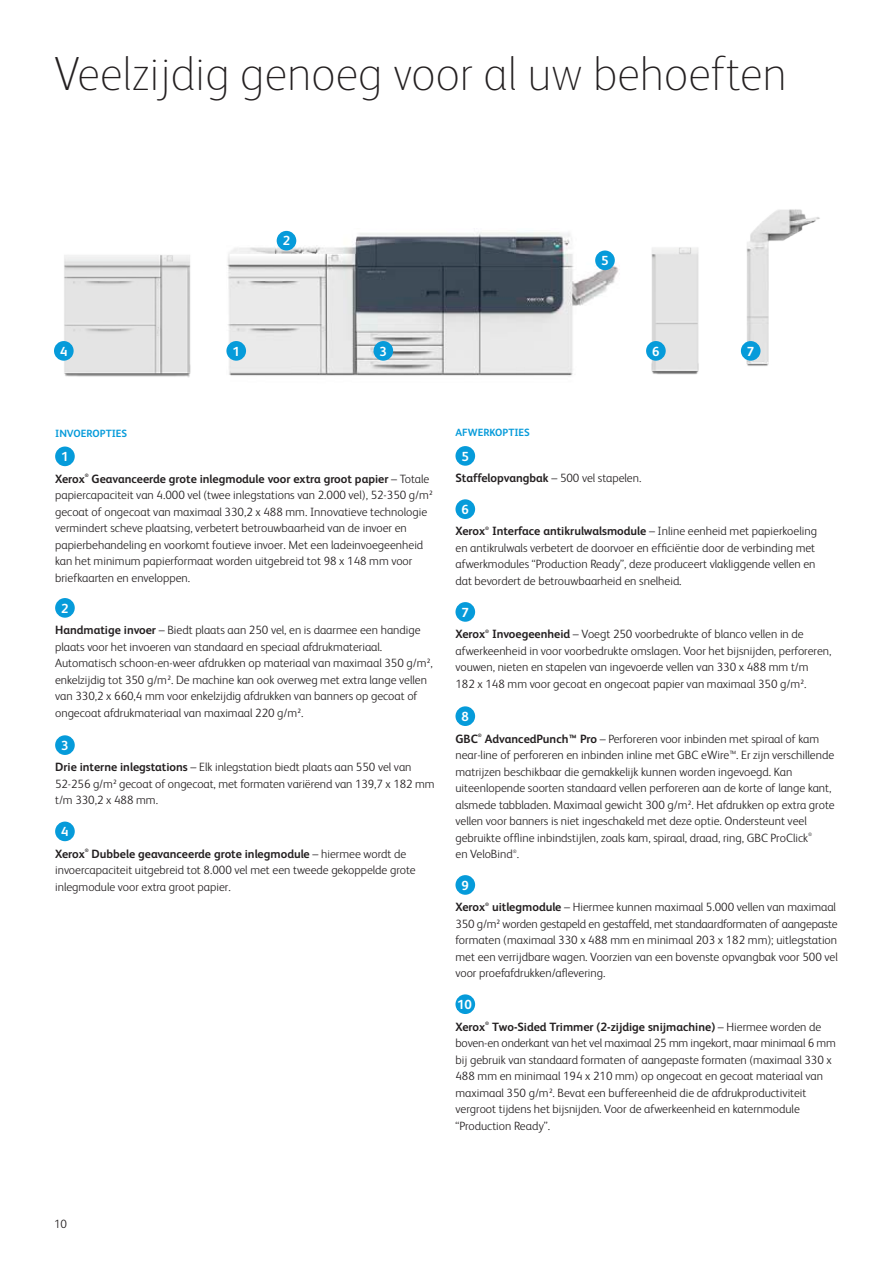
<style>
.page{position:relative;width:893px;height:1263px;background:#fff}
.page>*{position:absolute;margin:0;border:0;box-sizing:border-box;transform-origin:0 0}
.t1{font:100 48px "Xerox Sans";color:#231f20}
.t2{font:700 13.2px "Xerox Sans";color:#fff}
.t3{font:300 12px/16.5px "Xerox Sans";color:#231f20}
.t4{font:700 12px "Xerox Sans";letter-spacing:-.01em;color:#231f20}
.t5{font:700 10.5px "Xerox Sans";color:#069bda}
.t6{font:700 4.8px "Xerox Sans";color:#231f20}
.t7{font:300 4.8px "Xerox Sans";color:#231f20}
.s1{font-weight:700}
.s2{font-weight:300}
</style>
<div class="page">
<img style="left:651px;top:247px;width:48px;height:128px">
<img style="left:746px;top:209px;width:74px;height:157px">
<div style="left:55px;top:446px;width:20px;height:20px;background:#069bda;border-radius:50%"></div>
<div style="left:55px;top:598px;width:20px;height:20px;background:#069bda;border-radius:50%"></div>
<div style="left:55px;top:735px;width:20px;height:20px;background:#069bda;border-radius:50%"></div>
<div style="left:55px;top:821px;width:20px;height:20px;background:#069bda;border-radius:50%"></div>
<div style="left:455px;top:446px;width:20px;height:20px;background:#069bda;border-radius:50%"></div>
<div style="left:455px;top:499px;width:20px;height:20px;background:#069bda;border-radius:50%"></div>
<div style="left:455px;top:602px;width:20px;height:20px;background:#069bda;border-radius:50%"></div>
<div style="left:455px;top:706px;width:20px;height:20px;background:#069bda;border-radius:50%"></div>
<div style="left:455px;top:875px;width:20px;height:20px;background:#069bda;border-radius:50%"></div>
<svg style="left:455px;top:994px;width:20px;height:20px"></svg>
<div style="left:457px;top:999px;width:15px;height:11px;background:#069bda"></div>
<img style="left:227px;top:230px;width:392px;height:146px">
<img style="left:58px;top:255px;width:133px;height:123px">
<div style="left:373px;top:341px;width:20px;height:20px;background:#069bda;border-radius:50%"></div>
<div style="left:646px;top:341px;width:20px;height:20px;background:#069bda;border-radius:50%"></div>
<div style="left:595px;top:250px;width:20px;height:20px;background:#069bda;border-radius:50%"></div>
<div style="left:741px;top:341px;width:19px;height:20px;background:#069bda;border-radius:50%"></div>
<div style="left:277px;top:231px;width:19px;height:19px;background:#069bda;border-radius:50%"></div>
<div style="left:226px;top:341px;width:20px;height:20px;background:#069bda;border-radius:50%"></div>
<div style="left:54px;top:341px;width:20px;height:20px;background:#069bda;border-radius:50%"></div>
<h1 class="t1" style="left:54px;top:42px;width:735px">Veelzijdig genoeg voor al uw behoeften</h1>
<p class="t2" style="left:60px;top:342px;width:9px">4</p>
<p class="t2" style="left:232px;top:342px;width:9px">1</p>
<p class="t2" style="left:283px;top:232px;width:9px">2</p>
<p class="t2" style="left:601px;top:251px;width:9px">5</p>
<p class="t2" style="left:380px;top:342px;width:9px">3</p>
<p class="t2" style="left:652px;top:342px;width:9px">6</p>
<p class="t2" style="left:747px;top:342px;width:9px">7</p>
<p class="t5" style="left:55px;top:426px;width:74px">INVOEROPTIES</p>
<p class="t2" style="left:61px;top:447px;width:9px">1</p>
<p class="t4" style="left:55px;top:470px;width:31px">Xerox</p>
<p class="t6" style="left:85px;top:472px;width:5px">®</p>
<p class="t3" style="left:55px;top:470px;width:379px;text-indent:36px"><span class="s1">Geavanceerde grote inlegmodule voor extra groot papier</span> – Totale papiercapaciteit van 4.000 vel (twee inlegstations van 2.000 vel), 52-350 g/m² gecoat of ongecoat van maximaal 330,2 x 488 mm. Innovatieve technologie vermindert scheve plaatsing, verbetert betrouwbaarheid van de invoer en papierbehandeling en voorkomt foutieve invoer. Met een ladeinvoegeenheid kan het minimum papierformaat worden uitgebreid tot 98 x 148 mm voor briefkaarten en enveloppen.</p>
<p class="t2" style="left:61px;top:599px;width:9px">2</p>
<p class="t3" style="left:55px;top:621px;width:379px"><span class="s1">Handmatige invoer</span> – Biedt plaats aan 250 vel, en is daarmee een handige plaats voor het invoeren van standaard en speciaal afdrukmateriaal.<br>Automatisch schoon-en-weer afdrukken op materiaal van maximaal 350 g/m², enkelzijdig tot 350 g/m². De machine kan ook overweg met extra lange vellen van 330,2 x 660,4 mm voor enkelzijdig afdrukken van banners op gecoat of ongecoat afdrukmateriaal van maximaal 220 g/m².</p>
<p class="t2" style="left:61px;top:736px;width:9px">3</p>
<p class="t3" style="left:55px;top:758px;width:381px"><span class="s1">Drie interne inlegstations</span> – Elk inlegstation biedt plaats aan 550 vel van<br>52-256 g/m² gecoat of ongecoat, met formaten variërend van 139,7 x 182 mm t/m 330,2 x 488 mm.</p>
<p class="t2" style="left:61px;top:822px;width:9px">4</p>
<p class="t4" style="left:55px;top:845px;width:31px">Xerox</p>
<p class="t6" style="left:85px;top:847px;width:5px">®</p>
<p class="t3" style="left:55px;top:845px;width:362px;text-indent:36px"><span class="s1">Dubbele geavanceerde grote inlegmodule</span> – hiermee wordt de invoercapaciteit uitgebreid tot 8.000 vel met een tweede gekoppelde grote inlegmodule voor extra groot papier.</p>
<p class="t5" style="left:455px;top:425px;width:76px">AFWERKOPTIES</p>
<p class="t2" style="left:461px;top:447px;width:9px">5</p>
<p class="t4" style="left:455px;top:470px;width:187px">Staffelopvangbak <span class="s2">– 500 vel stapelen.</span></p>
<p class="t2" style="left:461px;top:500px;width:9px">6</p>
<p class="t4" style="left:455px;top:523px;width:31px">Xerox</p>
<p class="t6" style="left:485px;top:525px;width:5px">®</p>
<p class="t3" style="left:455px;top:522px;width:363px;text-indent:36px"><span class="s1">Interface antikrulwalsmodule</span> – Inline eenheid met papierkoeling en antikrulwals verbetert de doorvoer en efficiëntie door de verbinding met afwerkmodules “Production Ready”, deze produceert vlakliggende vellen en dat bevordert de betrouwbaarheid en snelheid.</p>
<p class="t2" style="left:461px;top:603px;width:9px">7</p>
<p class="t4" style="left:455px;top:626px;width:31px">Xerox</p>
<p class="t6" style="left:485px;top:628px;width:5px">®</p>
<p class="t3" style="left:455px;top:625px;width:378px;text-indent:36px"><span class="s1">Invoegeenheid</span> – Voegt 250 voorbedrukte of blanco vellen in de afwerkeenheid in voor voorbedrukte omslagen. Voor het bijsnijden, perforeren, vouwen, nieten en stapelen van ingevoerde vellen van 330 x 488 mm t/m<br>182 x 148 mm voor gecoat en ongecoat papier van maximaal 350 g/m².</p>
<p class="t2" style="left:461px;top:707px;width:9px">8</p>
<p class="t4" style="left:455px;top:730px;width:24px">GBC</p>
<p class="t6" style="left:478px;top:732px;width:5px">®</p>
<p class="t3" style="left:455px;top:729px;width:381px;text-indent:29px"><span class="s1">AdvancedPunch™ Pro</span> – Perforeren voor inbinden met spiraal of kam near-line of perforeren en inbinden inline met GBC eWire™. Er zijn verschillende matrijzen beschikbaar die gemakkelijk kunnen worden ingevoegd. Kan uiteenlopende soorten standaard vellen perforeren aan de korte of lange kant, alsmede tabbladen. Maximaal gewicht 300 g/m². Het afdrukken op extra grote vellen voor banners is niet ingeschakeld met deze optie. Ondersteunt veel gebruikte offline inbindstijlen, zoals kam, spiraal, draad, ring, GBC ProClick</p>
<p class="t7" style="left:808px;top:831px;width:5px">®</p>
<p class="t7" style="left:513px;top:848px;width:5px">®</p>
<p class="t3" style="left:455px;top:845px;width:65px">en VeloBind .</p>
<p class="t2" style="left:461px;top:876px;width:9px">9</p>
<p class="t4" style="left:455px;top:899px;width:31px">Xerox</p>
<p class="t6" style="left:485px;top:901px;width:5px">®</p>
<p class="t3" style="left:455px;top:898px;width:384px;text-indent:36px"><span class="s1">uitlegmodule</span> – Hiermee kunnen maximaal 5.000 vellen van maximaal 350 g/m² worden gestapeld en gestaffeld, met standaardformaten of aangepaste formaten (maximaal 330 x 488 mm en minimaal 203 x 182 mm); uitlegstation met een verrijdbare wagen. Voorzien van een bovenste opvangbak voor 500 vel voor proefafdrukken/aflevering.</p>
<p class="t2" style="left:457px;top:995px;width:16px">10</p>
<p class="t4" style="left:455px;top:1018px;width:31px">Xerox</p>
<p class="t6" style="left:485px;top:1020px;width:5px">®</p>
<p class="t3" style="left:455px;top:1017px;width:382px;text-indent:36px"><span class="s1">Two-Sided Trimmer (2-zijdige snijmachine)</span> – Hiermee worden de boven-en onderkant van het vel maximaal 25 mm ingekort, maar minimaal 6 mm bij gebruik van standaard formaten of aangepaste formaten (maximaal 330 x 488 mm en minimaal 194 x 210 mm) op ongecoat en gecoat materiaal van maximaal 350 g/m². Bevat een buffereenheid die de afdrukproductiviteit vergroot tijdens het bijsnijden. Voor de afwerkeenheid en katernmodule “Production Ready”.</p>
<p class="t3" style="left:54px;top:1215px;width:14px">10</p>
</div>
